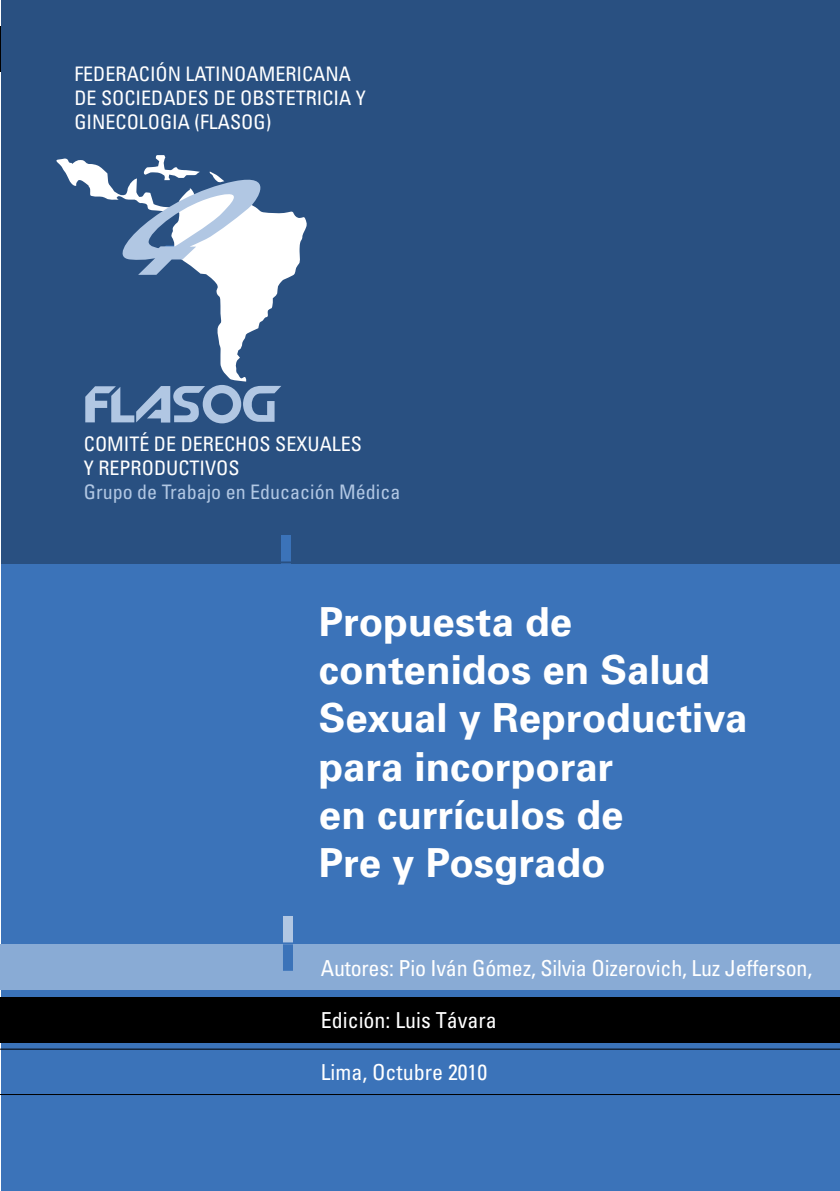
<style>
.page{position:relative;width:840px;height:1191px;background:#fff}
.page>*{position:absolute;margin:0;border:0;box-sizing:border-box;transform-origin:0 0}
.t1{font:700 40px/48px "Univers";color:#fff}
.t2{font:condensed 22px "Univers";letter-spacing:-.01em;color:#fff}
.t3{font:condensed 20px "Univers";color:#fff}
.t4{font:condensed 20px "Univers";color:#b1c7e3}
</style>
<div class="page">
<div style="left:1px;top:0;width:838px;height:1191px;background:#3b73b9"></div>
<div style="left:1px;top:0;width:838px;height:563px;background:#295081"></div>
<div style="left:0;top:944px;width:839px;height:45px;background:#89abd5"></div>
<div style="left:0;top:997px;width:839px;height:45px;background:#000"></div>
<svg style="left:0;top:1049px;width:839px;height:1px"></svg>
<svg style="left:56px;top:158px;width:251px;height:223px"></svg>
<svg style="left:85px;top:385px;width:196px;height:38px"></svg>
<svg style="left:100px;top:155px;width:175px;height:120px"></svg>
<div style="left:283px;top:944px;width:10px;height:26px;background:#3b73b9"></div>
<div style="left:281px;top:535px;width:10px;height:26px;background:#3b73b9"></div>
<div style="left:283px;top:916px;width:10px;height:26px;background:#b1c7e3"></div>
<p class="t3" style="left:74px;top:61px;width:21px">FEDERA</p>
<p class="t3" style="left:139px;top:61px;width:58px">CIÓN LATINOA</p>
<p class="t3" style="left:258px;top:61px;width:68px">MERICANA</p>
<p class="t3" style="left:74px;top:85px;width:73px">DE SOCIEDADES</p>
<p class="t3" style="left:213px;top:85px;width:62px">DE OBSTETRI</p>
<p class="t3" style="left:322px;top:85px;width:44px">CIA Y</p>
<p class="t3" style="left:74px;top:109px;width:11px">GINE</p>
<p class="t3" style="left:115px;top:109px;width:23px">COLOGIA</p>
<p class="t3" style="left:194px;top:109px;width:27px">(FLASOG</p>
<p class="t3" style="left:265px;top:109px;width:7px">)</p>
<p class="t3" style="left:84px;top:431px;width:108px">COMITÉ DE DERE</p>
<p class="t3" style="left:224px;top:431px;width:63px">CHOS SEXUALES</p>
<p class="t3" style="left:84px;top:455px;width:59px">YREPRODU</p>
<p class="t3" style="left:178px;top:455px;width:22px">CTIVOS</p>
<p class="t4" style="left:84px;top:479px;width:318px">Grupo de Trabajo en Educación Médica</p>
<h1 class="t1" style="left:319px;top:597px;width:429px">Propuesta de contenidos en Salud<br>Sexual y Reproductiva para incorporar<br>en currículos de<br>Pre y Posgrado</h1>
<p class="t2" style="left:320px;top:954px;width:492px">Autores: Pio Iván Gómez, Silvia O izerovich, Luz Jefferson,</p>
<p class="t2" style="left:320px;top:1006px;width:177px">Edición: Luis Távara</p>
<p class="t2" style="left:320px;top:1058px;width:168px">Lima, Octubre 2010</p>
</div>
